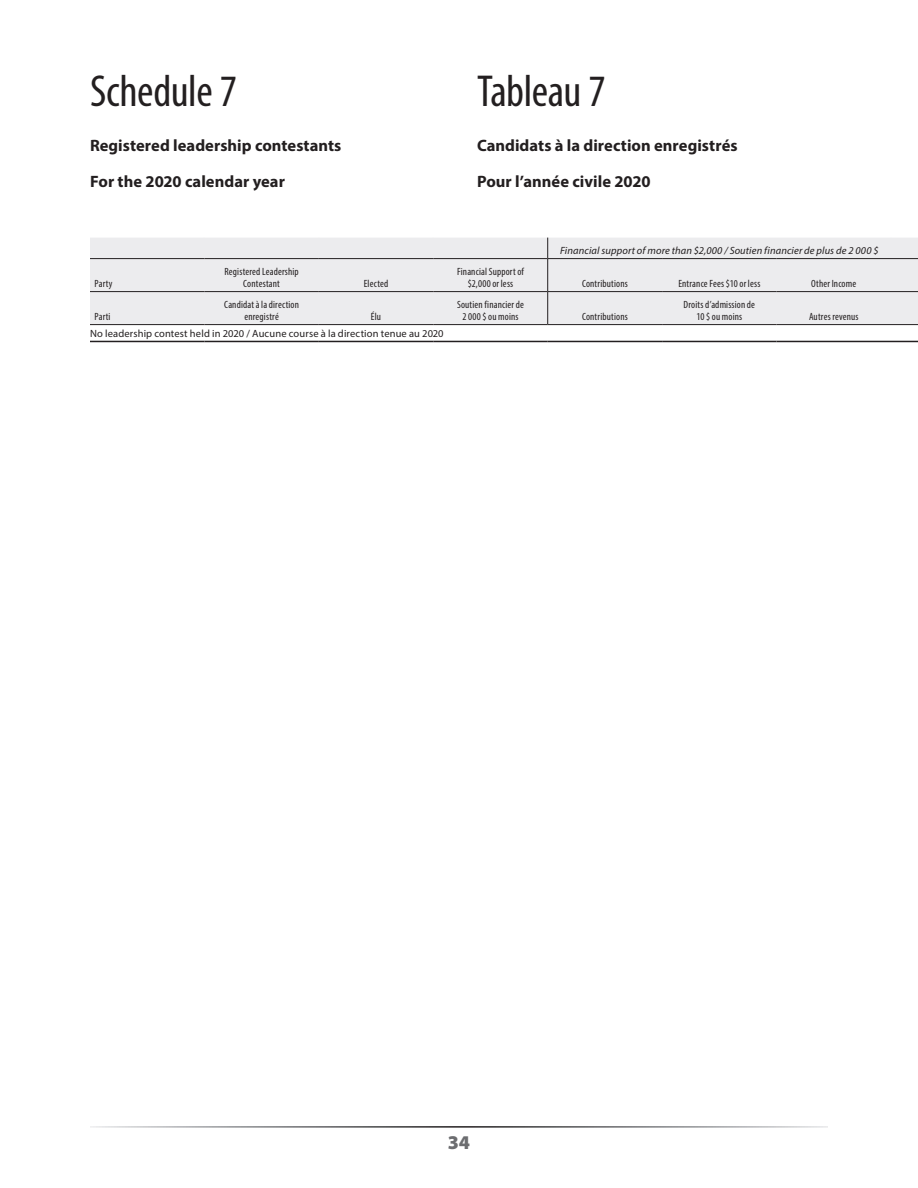
<style>
.page{position:relative;width:918px;height:1188px;background:#fff}
.page>*{position:absolute;margin:0;border:0;box-sizing:border-box;transform-origin:0 0}
.t1{font:condensed 45px "Myriad Pro";letter-spacing:-.01em;color:#231f20}
.t2{font:900 19.5px "Myriad Pro";color:#6c6d70}
.t3{font:700 16.5px/36px "Myriad Pro";color:#231f20}
.t4{font:condensed 10.5px/12px "Myriad Pro";letter-spacing:.015em;color:#231f20;text-align:center}
.t5{font:10.5px "Myriad Pro";letter-spacing:.01em;color:#231f20}
.t6{font:italic 10.5px "Myriad Pro";letter-spacing:.01em;color:#231f20}
</style>
<div class="page">
<div style="left:90px;top:238px;width:828px;height:86px;background:#ececee"></div>
<hr style="left:90px;top:258px;width:114px;height:1px;background:#231f20">
<hr style="left:204px;top:258px;width:115px;height:1px;background:#231f20">
<hr style="left:319px;top:258px;width:114px;height:1px;background:#231f20">
<hr style="left:433px;top:258px;width:115px;height:1px;background:#231f20">
<svg style="left:891px;top:258px;width:27px;height:1px"></svg>
<hr style="left:90px;top:291px;width:114px;height:1px;background:#231f20">
<hr style="left:204px;top:291px;width:115px;height:1px;background:#231f20">
<hr style="left:319px;top:291px;width:114px;height:1px;background:#231f20">
<hr style="left:433px;top:291px;width:115px;height:1px;background:#231f20">
<hr style="left:548px;top:291px;width:114px;height:1px;background:#231f20">
<hr style="left:662px;top:291px;width:115px;height:1px;background:#231f20">
<hr style="left:777px;top:291px;width:114px;height:1px;background:#231f20">
<svg style="left:891px;top:291px;width:27px;height:1px"></svg>
<hr style="left:90px;top:324px;width:114px;height:1px;background:#231f20">
<hr style="left:204px;top:324px;width:115px;height:1px;background:#231f20">
<hr style="left:319px;top:324px;width:114px;height:1px;background:#231f20">
<hr style="left:433px;top:324px;width:115px;height:1px;background:#231f20">
<hr style="left:548px;top:324px;width:114px;height:1px;background:#231f20">
<hr style="left:662px;top:324px;width:115px;height:1px;background:#231f20">
<hr style="left:777px;top:324px;width:114px;height:1px;background:#231f20">
<svg style="left:891px;top:324px;width:27px;height:1px"></svg>
<hr style="left:548px;top:258px;width:114px;height:1px;background:#231f20">
<hr style="left:662px;top:258px;width:115px;height:1px;background:#231f20">
<hr style="left:777px;top:258px;width:114px;height:1px;background:#231f20">
<svg style="left:547px;top:238px;width:1px;height:20px"></svg>
<hr style="left:547px;top:259px;width:1px;height:32px;background:#231f20">
<hr style="left:547px;top:292px;width:1px;height:32px;background:#231f20">
<hr style="left:90px;top:341px;width:114px;height:1px;background:#231f20">
<hr style="left:204px;top:341px;width:115px;height:1px;background:#231f20">
<hr style="left:319px;top:341px;width:114px;height:1px;background:#231f20">
<hr style="left:433px;top:341px;width:115px;height:1px;background:#231f20">
<hr style="left:548px;top:341px;width:114px;height:1px;background:#231f20">
<hr style="left:662px;top:341px;width:115px;height:1px;background:#231f20">
<hr style="left:777px;top:341px;width:114px;height:1px;background:#231f20">
<svg style="left:891px;top:341px;width:27px;height:1px"></svg>
<h1 class="t1" style="left:90px;top:64px;width:149px">Schedule 7</h1>
<h3 class="t3" style="left:90px;top:127px;width:253px">Registered leadership contestants<br>For the 2020 calendar year</h3>
<h1 class="t1" style="left:477px;top:64px;width:130px">Tableau 7</h1>
<h3 class="t3" style="left:477px;top:127px;width:262px">Candidats à la direction enregistrés<br>Pour l’année civile 2020</h3>
<p class="t6" style="left:560px;top:244px;width:320px">Financial support of more than $2,000 / Soutien financier de plus de 2 000 $</p>
<p class="t4" style="left:95px;top:278px;width:19px">Party</p>
<p class="t4" style="left:224px;top:266px;width:76px">Registered Leadership<br>Contestant</p>
<p class="t4" style="left:364px;top:278px;width:26px">Elected</p>
<p class="t4" style="left:457px;top:266px;width:68px">Financial Support of $2,000 or less</p>
<p class="t4" style="left:582px;top:278px;width:47px">Contributions</p>
<p class="t4" style="left:678px;top:278px;width:84px">Entrance Fees $10 or less</p>
<p class="t4" style="left:811px;top:278px;width:47px">Other Income</p>
<p class="t4" style="left:94px;top:311px;width:18px">Parti</p>
<p class="t4" style="left:224px;top:299px;width:76px">Candidat à la direction enregistré</p>
<p class="t4" style="left:371px;top:311px;width:12px">Élu</p>
<p class="t4" style="left:457px;top:299px;width:68px">Soutien financier de<br>2 000 $ ou moins</p>
<p class="t5" style="left:90px;top:327px;width:355px">No leadership contest held in 2020 / Aucune course à la direction tenue au 2020</p>
<p class="t4" style="left:582px;top:311px;width:47px">Contributions</p>
<p class="t4" style="left:684px;top:299px;width:73px">Droits d’admission de<br>10 $ ou moins</p>
<p class="t4" style="left:809px;top:311px;width:51px">Autres revenus</p>
<h2 class="t2" style="left:448px;top:1131px;width:24px">34</h2>
</div>
